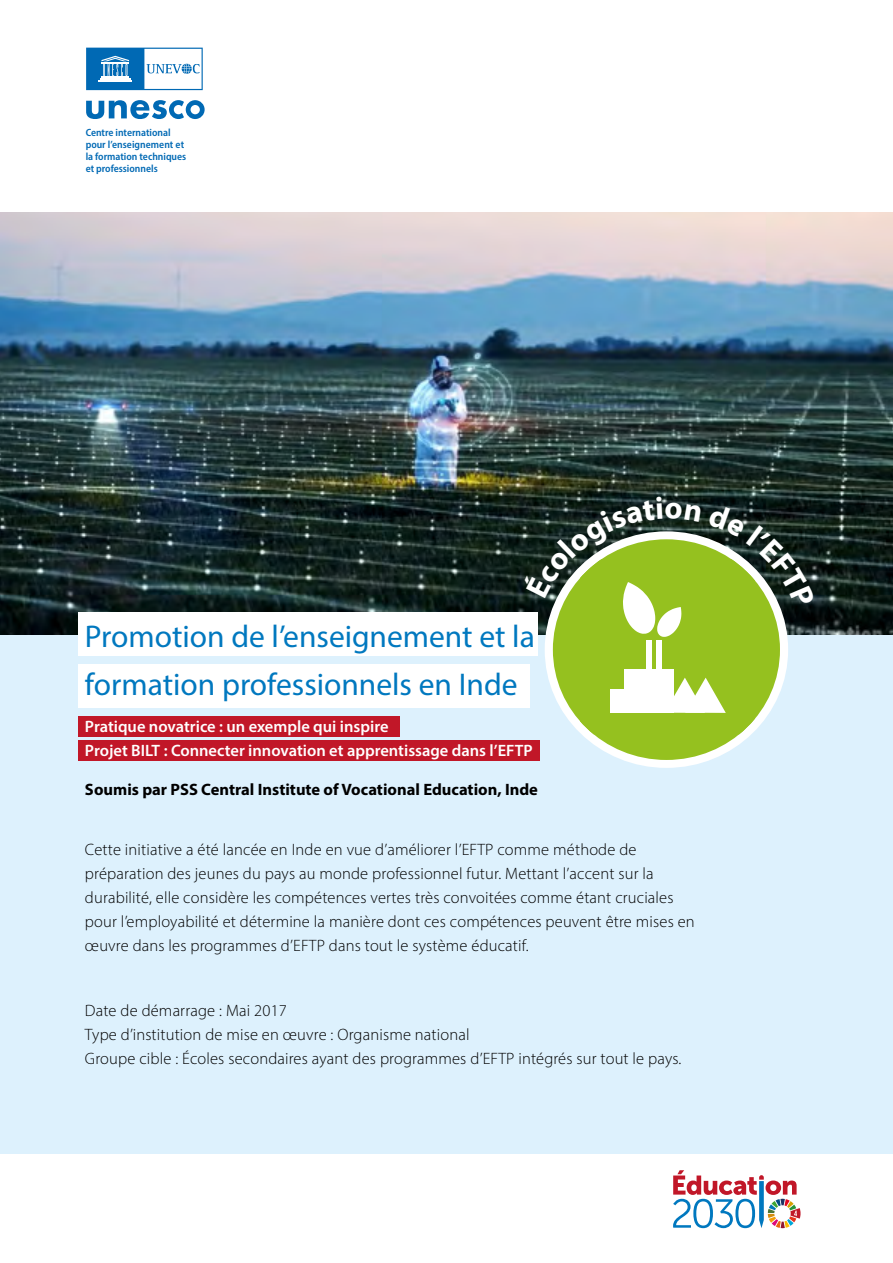
<style>
.page{position:relative;width:893px;height:1263px;background:#fff}
.page>*{position:absolute;margin:0;border:0;box-sizing:border-box;transform-origin:0 0}
.t1{font:31.5px/48px "Myriad Pro";color:#0078bf}
.t2{font:300 16.5px/24px "Myriad Pro";letter-spacing:.01em;color:#000}
.t3{font:600 16.5px/24px "Myriad Pro";color:#fff}
.t4{font:700 16.5px "Myriad Pro";color:#000}
.t5{font:600 semi-condensed 10.5px/12px "Myriad Pro";color:#0069b4}
</style>
<div class="page">
<div style="left:0;top:592px;width:893px;height:561px;background:#ddf1fd"></div>
<img style="left:0;top:213px;width:893px;height:421px">
<div style="left:79px;top:613px;width:459px;height:43px;background:#fff"></div>
<div style="left:79px;top:664px;width:451px;height:44px;background:#fff"></div>
<div style="left:545px;top:531px;width:243px;height:237px;background:#fff;border-radius:50%"></div>
<div style="left:553px;top:539px;width:227px;height:221px;background:#95c11f;border-radius:50%"></div>
<div style="left:79px;top:716px;width:321px;height:21px;background:#c11728"></div>
<div style="left:79px;top:741px;width:461px;height:20px;background:#c11728"></div>
<svg style="left:673px;top:1170px;width:128px;height:58px"></svg>
<svg style="left:86px;top:100px;width:119px;height:19px"></svg>
<svg style="left:86px;top:48px;width:117px;height:42px"></svg>
<svg style="left:522px;top:497px;width:293px;height:237px"></svg>
<p class="t5" style="left:86px;top:126px;width:102px">Centre international pour l’enseignement et la formation techniques et professionnels</p>
<h1 class="t1" style="left:85px;top:611px;width:451px">Promotion de l’enseignement et la formation professionnels en Inde</h1>
<p class="t3" style="left:85px;top:714px;width:449px">Pratique novatrice : un exemple qui inspire<br>Projet BILT : Connecter innovation et apprentissage dans l’EFTP</p>
<p class="t4" style="left:85px;top:779px;width:454px">Soumis par PSS Central Institute of Vocational Education, Inde</p>
<p class="t2" style="left:85px;top:837px;width:611px">Cette initiative a été lancée en Inde en vue d’améliorer l’EFTP comme méthode de préparation des jeunes du pays au monde professionnel futur. Mettant l’accent sur la durabilité, elle considère les compétences vertes très convoitées comme étant cruciales pour l’employabilité et détermine la manière dont ces compétences peuvent être mises en œuvre dans les programmes d’EFTP dans tout le système éducatif.</p>
<p class="t2" style="left:85px;top:998px;width:598px">Date de démarrage : Mai 2017<br>Type d’institution de mise en œuvre : Organisme national<br>Groupe cible : Écoles secondaires ayant des programmes d’EFTP intégrés sur tout le pays.</p>
</div>
